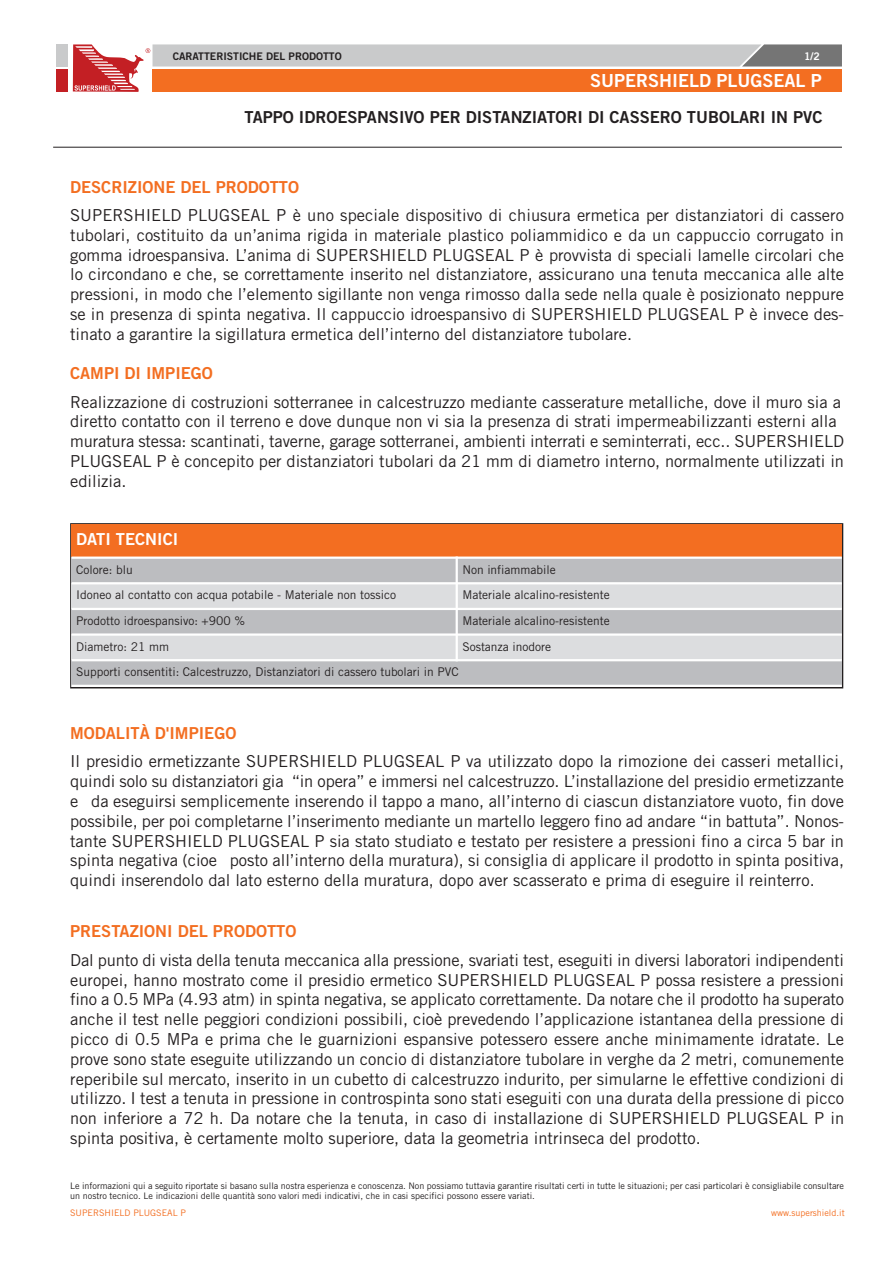
<style>
.page{position:relative;width:893px;height:1263px;background:#fff}
.page>*{position:absolute;margin:0;border:0;box-sizing:border-box;transform-origin:0 0}
.t1{font:18px "Trade Gothic Bold Two";color:#fff}
.t2{font:16.5px/19.8px "Trade Gothic";color:#231f20;text-align:justify}
.t3{font:16.5px "Trade Gothic Bold Two";color:#f36e21}
.t4{font:16.5px "Trade Gothic Bold Two";color:#231f20}
.t5{font:16.5px "Trade Gothic Bold Two";color:#fff}
.t6{font:12px "Trade Gothic";color:#231f20}
.t7{font:10.5px "Trade Gothic Bold Two";color:#231f20}
.t8{font:10.5px "Trade Gothic Bold Two";color:#fff}
.t9{font:9px/10.8px "Trade Gothic";color:#231f20}
.t10{font:9px "Trade Gothic";color:#f36e21}
</style>
<div class="page">
<div style="left:56px;top:44px;width:11px;height:23px;background:#c9cacb"></div>
<div style="left:56px;top:70px;width:11px;height:22px;background:#c31f24"></div>
<svg style="left:73px;top:44px;width:769px;height:48px;background:#db9a79"></svg>
<hr style="left:53px;top:147px;width:789px;height:1px;background:#231f20">
<div style="left:70px;top:523px;width:773px;height:165px;border:2px solid #231f20"></div>
<div style="left:72px;top:525px;width:770px;height:33px;background:#f36e21"></div>
<div style="left:72px;top:558px;width:385px;height:25px;background:#bcbdc0"></div>
<div style="left:457px;top:558px;width:385px;height:25px;background:#bcbdc0"></div>
<div style="left:72px;top:583px;width:385px;height:26px;background:#dcdddf"></div>
<div style="left:457px;top:583px;width:385px;height:26px;background:#dcdddf"></div>
<div style="left:72px;top:609px;width:385px;height:26px;background:#bcbdc0"></div>
<div style="left:457px;top:609px;width:385px;height:26px;background:#bcbdc0"></div>
<div style="left:72px;top:635px;width:385px;height:25px;background:#dcdddf"></div>
<div style="left:457px;top:635px;width:385px;height:25px;background:#dcdddf"></div>
<div style="left:72px;top:660px;width:770px;height:27px;background:#bcbdc0"></div>
<hr style="left:456px;top:556px;width:2px;height:105px;background:#fff">
<hr style="left:72px;top:556px;width:770px;height:3px;background:#fff">
<hr style="left:72px;top:582px;width:770px;height:2px;background:#fff">
<hr style="left:72px;top:608px;width:770px;height:2px;background:#fff">
<hr style="left:72px;top:633px;width:770px;height:3px;background:#fff">
<hr style="left:72px;top:659px;width:770px;height:2px;background:#fff">
<hr style="left:72px;top:685px;width:770px;height:2px;background:#fff">
<p class="t7" style="left:173px;top:52px;width:170px">CARATTERISTICHE DEL PRODOTTO</p>
<p class="t8" style="left:804px;top:52px;width:17px">1/2</p>
<p class="t1" style="left:590px;top:74px;width:233px">SUPERSHIELD PLUGSEAL P</p>
<p class="t4" style="left:244px;top:111px;width:580px">TAPPO IDROESPANSIVO PER DISTANZIATORI DI CASSERO TUBOLARI IN PVC</p>
<p class="t3" style="left:70px;top:181px;width:230px">DESCRIZIONE DEL PRODOTTO</p>
<p class="t2" style="left:70px;top:207px;width:775px">SUPERSHIELD PLUGSEAL P è uno speciale dispositivo di chiusura ermetica per distanziatori di cassero tubolari, costituito da un’anima rigida in materiale plastico poliammidico e da un cappuccio corrugato in gomma idroespansiva. L’anima di SUPERSHIELD PLUGSEAL P è provvista di speciali lamelle circolari che lo circondano e che, se correttamente inserito nel distanziatore, assicurano una tenuta meccanica alle alte pressioni, in modo che l’elemento sigillante non venga rimosso dalla sede nella quale è posizionato neppure se in presenza di spinta negativa. Il cappuccio idroespansivo di SUPERSHIELD PLUGSEAL P è invece des&shy;tinato a garantire la sigillatura ermetica dell’interno del distanziatore tubolare.</p>
<p class="t3" style="left:70px;top:367px;width:144px">CAMPI DI IMPIEGO</p>
<p class="t2" style="left:70px;top:393px;width:775px;text-align:left">Realizzazione di costruzioni sotterranee in calcestruzzo mediante casserature metalliche, dove il muro sia a diretto contatto con il terreno e dove dunque non vi sia la presenza di strati impermeabilizzanti esterni alla muratura stessa: scantinati, taverne, garage sotterranei, ambienti interrati e seminterrati, ecc.. SUPERSHIELD PLUGSEAL P è concepito per distanziatori tubolari da 21 mm di diametro interno, normalmente utilizzati in edilizia.</p>
<p class="t5" style="left:76px;top:533px;width:104px">DATI TECNICI</p>
<p class="t6" style="left:76px;top:565px;width:58px">Colore: blu</p>
<p class="t6" style="left:462px;top:565px;width:95px">Non infiammabile</p>
<p class="t6" style="left:76px;top:591px;width:321px">Idoneo al contatto con acqua potabile - Materiale non tossico</p>
<p class="t6" style="left:462px;top:591px;width:149px">Materiale alcalino-resistente</p>
<p class="t6" style="left:76px;top:616px;width:170px">Prodotto idroespansivo: +900 %</p>
<p class="t6" style="left:462px;top:616px;width:149px">Materiale alcalino-resistente</p>
<p class="t6" style="left:76px;top:642px;width:94px">Diametro: 21 mm</p>
<p class="t6" style="left:462px;top:642px;width:90px">Sostanza inodore</p>
<p class="t6" style="left:76px;top:667px;width:384px">Supporti consentiti: Calcestruzzo, Distanziatori di cassero tubolari in PVC</p>
<p class="t3" style="left:70px;top:727px;width:168px">MODALITÀ D'IMPIEGO</p>
<p class="t2" style="left:70px;top:753px;width:775px">Il presidio ermetizzante SUPERSHIELD PLUGSEAL P va utilizzato dopo la rimozione dei casseri metallici, quindi solo su distanziatori gia “in opera” e immersi nel calcestruzzo. L’installazione del presidio ermetizzante e da eseguirsi semplicemente inserendo il tappo a mano, all’interno di ciascun distanziatore vuoto, fin dove possibile, per poi completarne l’inserimento mediante un martello leggero fino ad andare “in battuta”. Nonos&shy;tante SUPERSHIELD PLUGSEAL P sia stato studiato e testato per resistere a pressioni fino a circa 5 bar in spinta negativa (cioe posto all’interno della muratura), si consiglia di applicare il prodotto in spinta positiva, quindi inserendolo dal lato esterno della muratura, dopo aver scasserato e prima di eseguire il reinterro.</p>
<p class="t3" style="left:70px;top:925px;width:228px">PRESTAZIONI DEL PRODOTTO</p>
<p class="t2" style="left:70px;top:951px;width:775px">Dal punto di vista della tenuta meccanica alla pressione, svariati test, eseguiti in diversi laboratori indipendenti europei, hanno mostrato come il presidio ermetico SUPERSHIELD PLUGSEAL P possa resistere a pressioni fino a 0.5 MPa (4.93 atm) in spinta negativa, se applicato correttamente. Da notare che il prodotto ha superato anche il test nelle peggiori condizioni possibili, cioè prevedendo l’applicazione istantanea della pressione di picco di 0.5 MPa e prima che le guarnizioni espansive potessero essere anche minimamente idratate. Le prove sono state eseguite utilizzando un concio di distanziatore tubolare in verghe da 2 metri, comunemente reperibile sul mercato, inserito in un cubetto di calcestruzzo indurito, per simularne le effettive condizioni di utilizzo. I test a tenuta in pressione in controspinta sono stati eseguiti con una durata della pressione di picco non inferiore a 72 h. Da notare che la tenuta, in caso di installazione di SUPERSHIELD PLUGSEAL P in spinta positiva, è certamente molto superiore, data la geometria intrinseca del prodotto.</p>
<p class="t9" style="left:70px;top:1181px;width:775px">Le informazioni qui a seguito riportate si basano sulla nostra esperienza e conoscenza. Non possiamo tuttavia garantire risultati certi in tutte le situazioni; per casi particolari è consigliabile consultare un nostro tecnico. Le indicazioni delle quantità sono valori medi indicativi, che in casi specifici possono essere variati.</p>
<p class="t10" style="left:70px;top:1210px;width:117px">SUPERSHIELD PLUGSEAL P</p>
<p class="t10" style="left:771px;top:1210px;width:75px">www.supershield.it</p>
</div>
